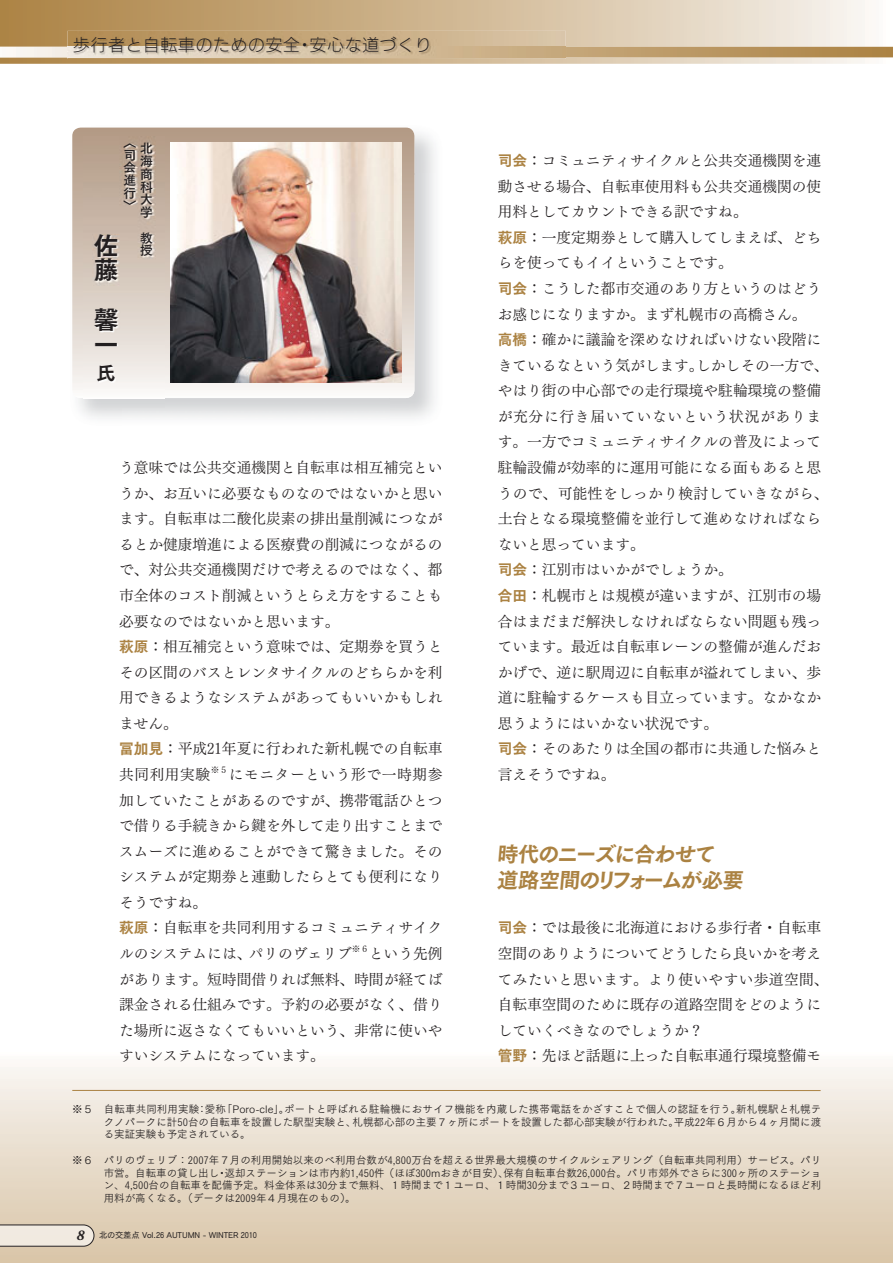
<style>
.page{position:relative;width:893px;height:1263px;background:#fff}
.page>*{position:absolute;margin:0;border:0;box-sizing:border-box;transform-origin:0 0}
.t1{font:24.75px/24.8px "Tsuku Go Pro E 90 msp RKSJ H";color:#231f20}
.t2{font:21px/25.7px "Tsuku Go Pro E 90 msp RKSJ H";letter-spacing:-.015em;color:#ab8242}
.t3{font:18.75px "Tsuku Go Pro E 90 msp RKSJ H";color:#231f20}
.t4{font:16.5px "New Rodin Pro L 90 msp RKSJ H";letter-spacing:.06em;color:#231f20}
.t5{font:14.7px/25.7px "Tsuku Min Pro R 90 msp RKSJ H";color:#231f20}
.t6{font:12.75px/12.8px "Tsuku Go Pro B 90 msp RKSJ H";color:#231f20;text-align:justify}
.t7{font:10.5px/12.8px "Tsuku Go Pro R 90 msp RKSJ H";color:#231f20;text-align:justify}
.t8{font:8.55px "Tsuku Min Pro R 90 msp RKSJ H";color:#231f20}
.t9{font:8.25px "Cezanne Pro M 90 msp RKSJ H";letter-spacing:-.01em;color:#231f20}
.s1{font-family:"Tsuku Go Pro E 90 msp RKSJ H";color:#ab8242}
.s2{font-family:"Adobe Garamond Pro";font-weight:700;font-style:italic;font-size:15px}
</style>
<div class="page">
<svg style="left:0;top:1066px;width:892px;height:197px;background:#e8dccb"></svg>
<svg style="left:0;top:0;width:893px;height:64px;background:#d4be9d"></svg>
<svg style="left:0;top:47px;width:893px;height:10px;background:#c2a476"></svg>
<img style="left:67px;top:31px;width:499px;height:28px">
<img style="left:67px;top:47px;width:499px;height:10px">
<svg style="left:892px;top:1050px;width:1px;height:213px"></svg>
<hr style="left:72px;top:1090px;width:749px;height:1px;background:#ab8242">
<img style="left:78px;top:127px;width:357px;height:46px">
<img style="left:390px;top:173px;width:45px;height:245px">
<svg style="left:72px;top:128px;width:342px;height:270px"></svg>
<img style="left:170px;top:142px;width:232px;height:241px">
<img style="left:83px;top:137px;width:82px;height:271px">
<svg style="left:0;top:1224px;width:94px;height:23px;background:#ddd6cc"></svg>
<p class="t4" style="left:73px;top:39px;width:360px">歩行者と自転車のための安全・安心な道づくり</p>
<p class="t6" style="left:140px;top:144px;width:14px">北海商科大学</p>
<p class="t6" style="left:140px;top:233px;width:14px">教授</p>
<p class="t6" style="left:124px;top:137px;width:14px">〈司会進行〉</p>
<h1 class="t1" style="left:94px;top:236px;width:26px">佐藤</h1>
<h1 class="t1" style="left:94px;top:310px;width:26px">馨一</h1>
<p class="t3" style="left:97px;top:366px;width:19px">氏</p>
<p class="t5" style="left:119px;top:457px;width:325px">う意味では公共交通機関と自転車は相互補完というか、お互いに必要なものなのではないかと思います。自転車は二酸化炭素の排出量削減につながるとか健康増進による医療費の削減につながるので、対公共交通機関だけで考えるのではなく、都市全体のコスト削減というとらえ方をすることも必要なのではないかと思います。<br><span class="s1">萩原</span>：相互補完という意味では、定期券を買うとその区間のバスとレンタサイクルのどちらかを利用できるようなシステムがあってもいいかもしれません。<br><span class="s1">冨加見</span>：平成21年夏に行われた新札幌での自転車共同利用実験</p>
<p class="t8" style="left:211px;top:766px;width:19px">※５</p>
<p class="t5" style="left:119px;top:764px;width:325px;text-indent:110px">にモニターという形で一時期参加していたことがあるのですが、携帯電話ひとつで借りる手続きから鍵を外して走り出すことまでスムーズに進めることができて驚きました。そのシステムが定期券と連動したらとても便利になりそうですね。<br><span class="s1">萩原</span>：自転車を共同利用するコミュニティサイクルのシステムには、パリのヴェリブ</p>
<p class="t8" style="left:352px;top:945px;width:19px">※６</p>
<p class="t5" style="left:119px;top:943px;width:325px;text-align:justify;text-indent:250px">という先例があります。短時間借りれば無料、時間が経てば課金される仕組みです。予約の必要がなく、借りた場所に返さなくてもいいという、非常に使いやすいシステムになっています。</p>
<p class="t5" style="left:498px;top:150px;width:332px"><span class="s1">司会</span>：コミュニティサイクルと公共交通機関を連動させる場合、自転車使用料も公共交通機関の使用料としてカウントできる訳ですね。<br><span class="s1">萩原</span>：一度定期券として購入してしまえば、どちらを使ってもイイということです。<br><span class="s1">司会</span>：こうした都市交通のあり方というのはどうお感じになりますか。まず札幌市の高橋さん。<br><span class="s1">高橋</span>：確かに議論を深めなければいけない段階にきているなという気がします。しかしその一方で、やはり街の中心部での走行環境や駐輪環境の整備が充分に行き届いていないという状況があります。一方でコミュニティサイクルの普及によって駐輪設備が効率的に運用可能になる面もあると思うので、可能性をしっかり検討していきながら、土台となる環境整備を並行して進めなければならないと思っています。<br><span class="s1">司会</span>：江別市はいかがでしょうか。<br><span class="s1">合田</span>：札幌市とは規模が違いますが、江別市の場合はまだまだ解決しなければならない問題も残っています。最近は自転車レーンの整備が進んだおかげで、逆に駅周辺に自転車が溢れてしまい、歩道に駐輪するケースも目立っています。なかなか思うようにはいかない状況です。<br><span class="s1">司会</span>：そのあたりは全国の都市に共通した悩みと言えそうですね。</p>
<h2 class="t2" style="left:497px;top:844px;width:250px">時代のニーズに合わせて<br>道路空間のリフォームが必要</h2>
<p class="t5" style="left:498px;top:917px;width:332px"><span class="s1">司会</span>：では最後に北海道における歩行者・自転車空間のありようについてどうしたら良いかを考えてみたいと思います。より使いやすい歩道空間、自転車空間のために既存の道路空間をどのようにしていくべきなのでしょうか？<br><span class="s1">管野</span>：先ほど話題に上った自転車通行環境整備モ</p>
<p class="t7" style="left:104px;top:1104px;width:719px;text-indent:-31px">※５　 自転車共同利用実験：愛称「Poro-cle」。ポートと呼ばれる駐輪機におサイフ機能を内蔵した携帯電話をかざすことで個人の認証を行う。新札幌駅と札幌テクノパークに計50台の自転車を設置した駅型実験と、札幌都心部の主要７ヶ所にポートを設置した都心部実験が行われた。平成22年６月から４ヶ月間に渡る実証実験も予定されている。</p>
<p class="t7" style="left:104px;top:1155px;width:719px;text-indent:-31px">※６　 パリのヴェリブ：2007年７月の利用開始以来のべ利用台数が4,800万台を超える世界最大規模のサイクルシェアリング（自転車共同利用）サービス。パリ市営。自転車の貸し出し・返却ステーションは市内約1,450件（ほぼ300mおきが目安）、保有自転車台数26,000台。パリ市郊外でさらに300ヶ所のステーション、4,500台の自転車を配備予定。料金体系は30分まで無料、１時間まで１ユーロ、１時間30分まで３ユーロ、２時間まで７ユーロと長時間になるほど利用料が高くなる。（データは2009年４月現在のもの）。</p>
<p class="t9" style="left:76px;top:1232px;width:182px"><span class="s2">8</span> 北の交差点 Vol.26 AUTUMN - WINTER 2010</p>
</div>
